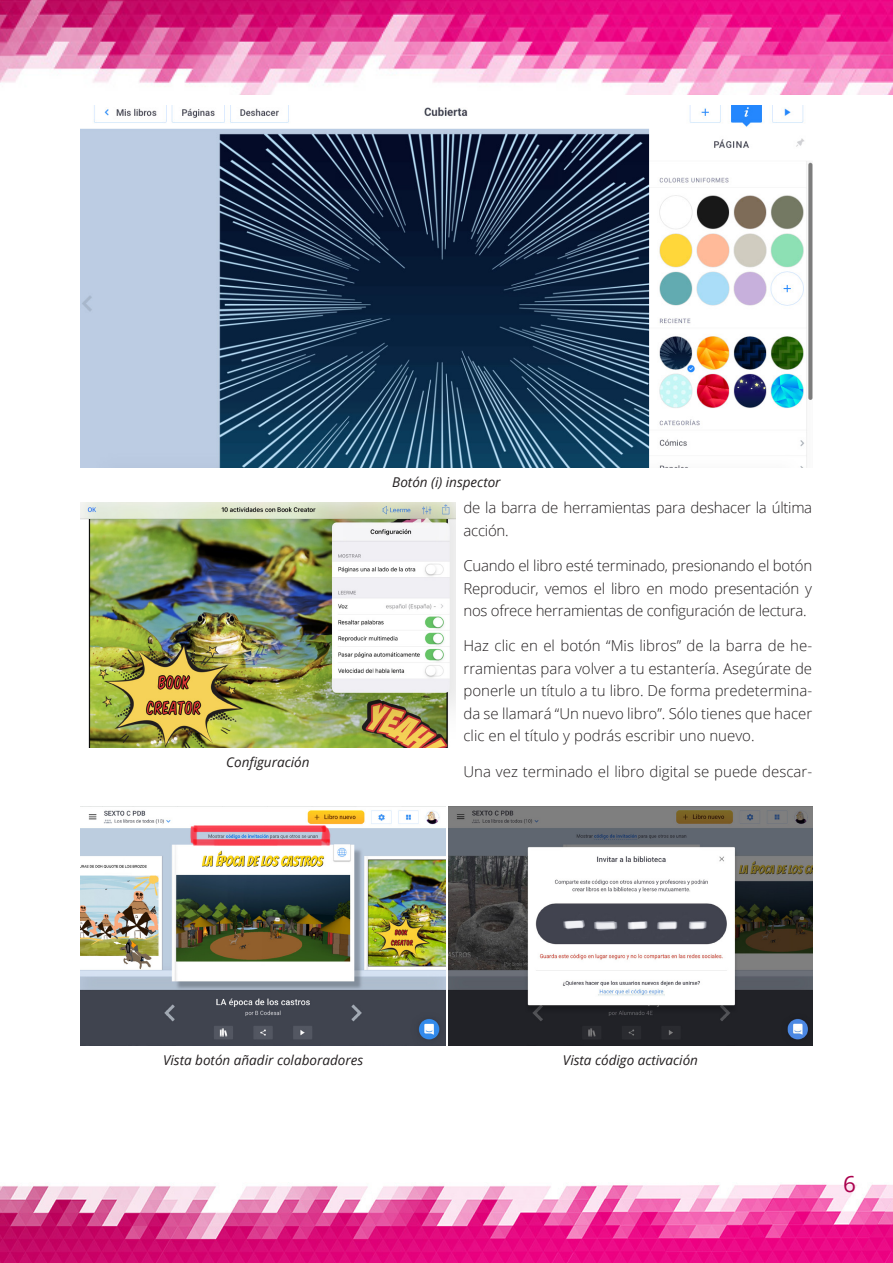
<style>
.page{position:relative;width:893px;height:1263px;background:#fff}
.page>*{position:absolute;margin:0;border:0;box-sizing:border-box;transform-origin:0 0}
.t1{font:22.5px "Open Sans";color:#aa004d}
.base{font:300 15px/22.5px "Open Sans";letter-spacing:-.02em;color:#231f20;text-align:justify}
.base-2{font:300 15px "Open Sans";color:#231f20}
.t2{font:italic 13.5px "Open Sans";color:#231f20}
</style>
<div class="page">
<img style="left:0;top:1184px;width:847px;height:79px">
<img style="left:847px;top:1184px;width:46px;height:79px">
<img style="left:0;top:0;width:893px;height:94px">
<img style="left:81px;top:105px;width:731px;height:363px">
<img style="left:81px;top:503px;width:374px;height:245px">
<img style="left:81px;top:810px;width:365px;height:236px">
<img style="left:449px;top:807px;width:363px;height:239px">
<p class="t2" style="left:226px;top:752px;width:85px">Configuración</p>
<p class="t2" style="left:392px;top:473px;width:110px">Botón (i) inspector</p>
<p class="base" style="left:463px;top:496px;width:350px">de la barra de herramientas para deshacer la última acción.</p>
<p class="base" style="left:463px;top:554px;width:350px">Cuando el libro esté terminado, presionando el botón Reproducir, vemos el libro en modo presentación y nos ofrece herramientas de configuración de lectura.</p>
<p class="base" style="left:463px;top:634px;width:350px">Haz clic en el botón “Mis libros” de la barra de he&shy;rramientas para volver a tu estantería. Asegúrate de ponerle un título a tu libro. De forma predetermina&shy;da se llamará “Un nuevo libro”. Sólo tienes que hacer clic en el título y podrás escribir uno nuevo.</p>
<p class="base-2" style="left:463px;top:761px;width:350px">Una vez terminado el libro digital se puede descar-</p>
<p class="t2" style="left:163px;top:1051px;width:202px">Vista botón añadir colaboradores</p>
<p class="t2" style="left:563px;top:1051px;width:137px">Vista código activación</p>
<h1 class="t1" style="left:843px;top:1168px;width:14px">6</h1>
</div>
